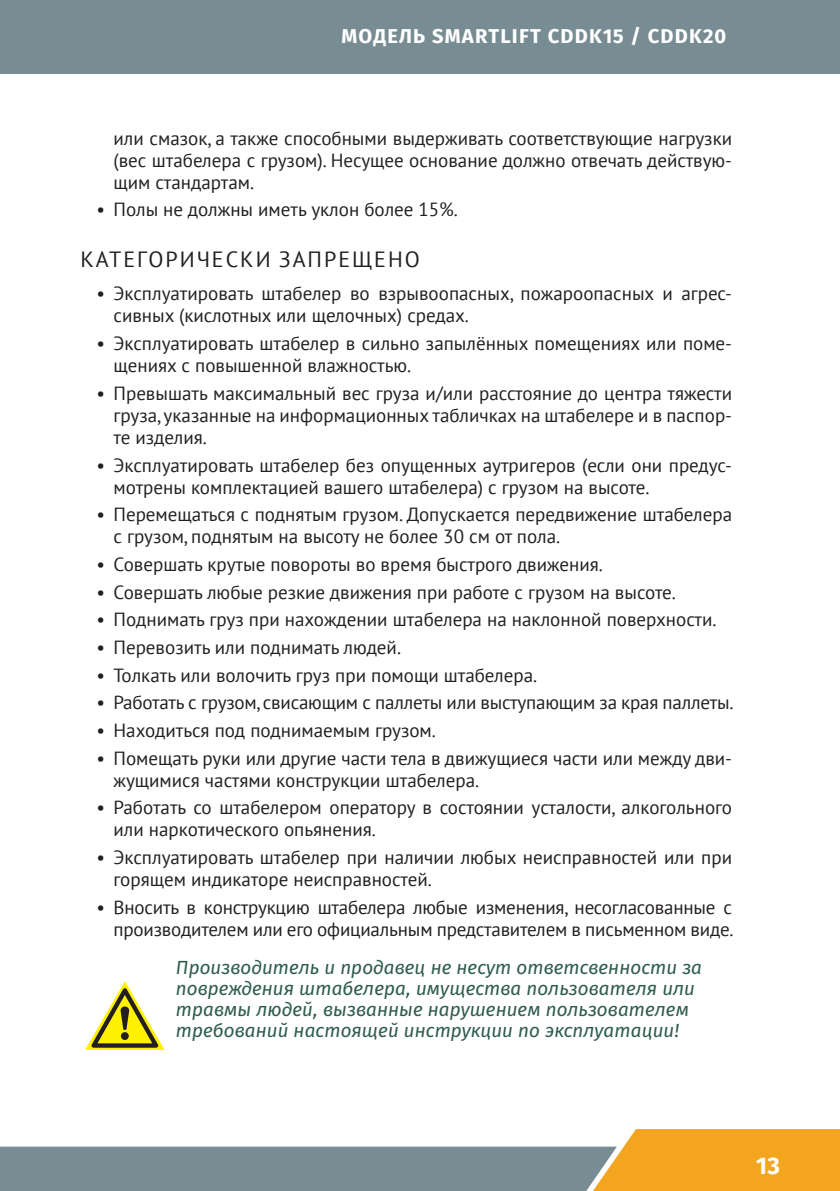
<style>
.page{position:relative;width:840px;height:1191px;background:#fff}
.page>*{position:absolute;margin:0;border:0;box-sizing:border-box;transform-origin:0 0}
.t1{font:700 24px "Fira Sans OT";color:#fff}
.t2{font:22px "PT Sans";letter-spacing:.09em;color:#231f20}
.t3{font:700 20px "Fira Sans OT";letter-spacing:.06em;color:#fff}
.t4{font:19px/22px "PT Sans";color:#231f20}
.t5{font:italic 19px/21px "Fira Sans OT";color:#2f5c50}
</style>
<div class="page">
<div style="left:0;top:0;width:839px;height:74px;background:#788c94"></div>
<svg style="left:0;top:1129px;width:839px;height:62px"></svg>
<svg style="left:85px;top:981px;width:79px;height:69px"></svg>
<p class="t3" style="left:341px;top:22px;width:386px">МОДЕЛЬ SMARTLIFT CDDK15 / CDDK20</p>
<p class="t4" style="left:113px;top:127px;width:619px;text-align:justify">или смазок, а также способными выдерживать соответствующие нагрузки (вес штабелера с грузом). Несущее основание должно отвечать действую&shy;щим стандартам.</p>
<p class="t4" style="left:96px;top:198px;width:363px">• Полы не должны иметь уклон более 15%.</p>
<p class="t2" style="left:80px;top:245px;width:341px">КАТЕГОРИЧЕСКИ ЗАПРЕЩЕНО</p>
<p class="t4" style="left:113px;top:282px;width:619px;text-indent:-17px">• Эксплуатировать штабелер во взрывоопасных, пожароопасных и агрес&shy;сивных (кислотных или щелочных) средах.</p>
<p class="t4" style="left:113px;top:332px;width:619px;text-indent:-17px">• Эксплуатировать штабелер в сильно запылённых помещениях или поме&shy;щениях с повышенной влажностью.</p>
<p class="t4" style="left:113px;top:382px;width:619px;text-align:justify;text-indent:-17px">• Превышать максимальный вес груза и/или расстояние до центра тяжести груза, указанные на информационных табличках на штабелере и в паспор&shy;те изделия.</p>
<p class="t4" style="left:113px;top:453px;width:619px;text-indent:-17px">• Эксплуатировать штабелер без опущенных аутригеров (если они предус&shy;мотрены комплектацией вашего штабелера) с грузом на высоте.</p>
<p class="t4" style="left:113px;top:503px;width:619px;text-indent:-17px">• Перемещаться с поднятым грузом. Допускается передвижение штабелера с грузом, поднятым на высоту не более 30 см от пола.</p>
<p class="t4" style="left:96px;top:553px;width:507px">• Совершать крутые повороты во время быстрого движения.</p>
<p class="t4" style="left:96px;top:580px;width:580px">• Совершать любые резкие движения при работе с грузом на высоте.</p>
<p class="t4" style="left:96px;top:608px;width:621px">• Поднимать груз при нахождении штабелера на наклонной поверхности.</p>
<p class="t4" style="left:96px;top:636px;width:306px">• Перевозить или поднимать людей.</p>
<p class="t4" style="left:96px;top:663px;width:442px">• Толкать или волочить груз при помощи штабелера.</p>
<p class="t4" style="left:96px;top:691px;width:638px">• Работать с грузом, свисающим с паллеты или выступающим за края паллеты.</p>
<p class="t4" style="left:96px;top:719px;width:341px">• Находиться под поднимаемым грузом.</p>
<p class="t4" style="left:113px;top:746px;width:619px;text-indent:-17px">• Помещать руки или другие части тела в движущиеся части или между дви&shy;жущимися частями конструкции штабелера.</p>
<p class="t4" style="left:113px;top:796px;width:619px;text-indent:-17px">• Работать со штабелером оператору в состоянии усталости, алкогольного или наркотического опьянения.</p>
<p class="t4" style="left:113px;top:846px;width:619px;text-indent:-17px">• Эксплуатировать штабелер при наличии любых неисправностей или при горящем индикаторе неисправностей.</p>
<p class="t4" style="left:96px;top:895px;width:638px;text-align:right">• Вносить в конструкцию штабелера любые изменения, несогласованные с производителем или его официальным представителем в письменном виде.</p>
<p class="t5" style="left:176px;top:958px;width:527px">Производитель и продавец не несут ответсвенности за повреждения штабелера, имущества пользователя или травмы людей, вызванные нарушением пользователем требований настоящей инструкции по эксплуатации!</p>
<p class="t1" style="left:755px;top:1148px;width:25px">13</p>
</div>
